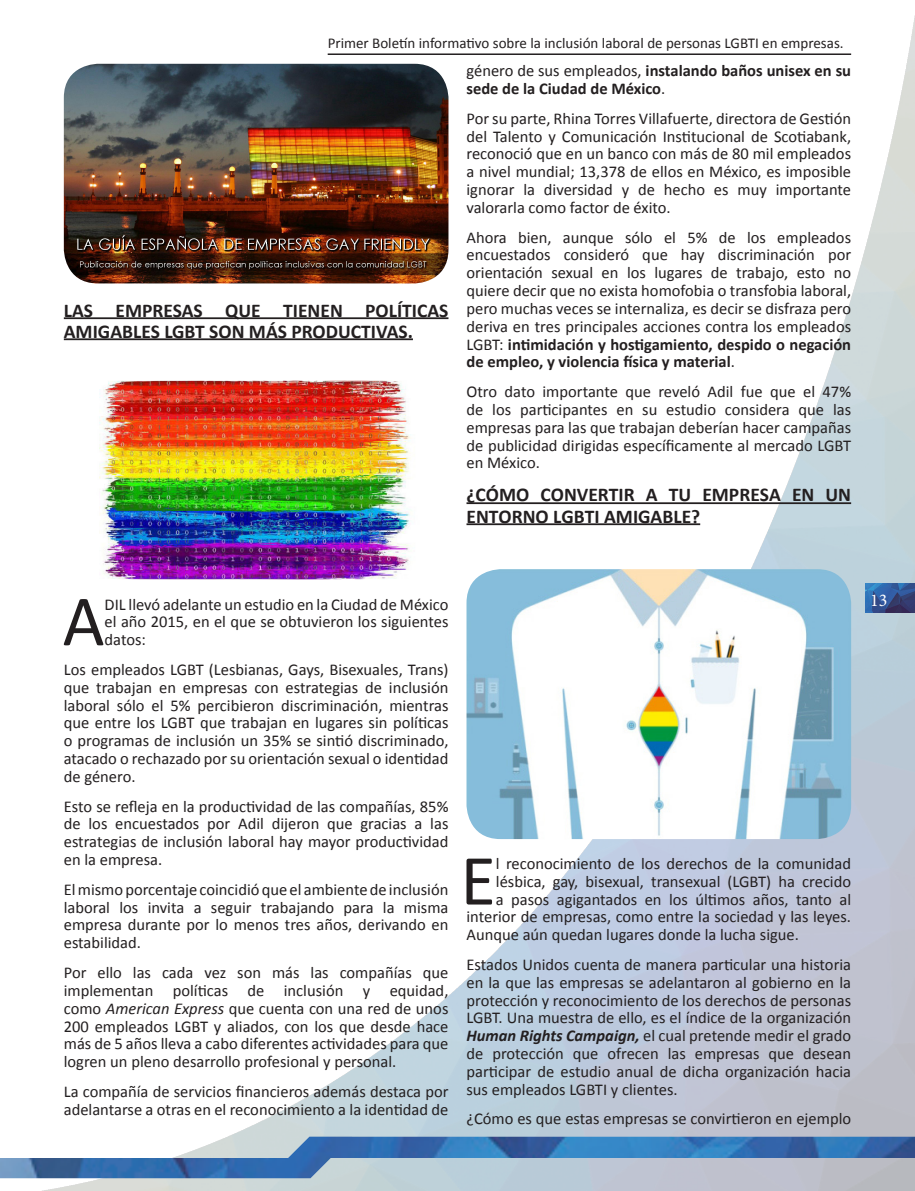
<style>
.page{position:relative;width:915px;height:1191px;background:#fff}
.page>*{position:absolute;margin:0;border:0;box-sizing:border-box;transform-origin:0 0}
.t1{font:72.6px "Calibri";color:#231f20}
.t2{font:700 19.5px/21px "Calibri";color:#231f20}
.t3{font:18px "Minion Pro";color:#fff}
.t4{font:16.5px/17.9px "Calibri";color:#231f20;text-align:justify}
.t5{font:700 16.5px/17.9px "Calibri";color:#231f20}
.t6{font:15px "Calibri";color:#231f20}
.s1{font-weight:400}
.s2{font-weight:700}
.s3{font-style:italic}
.s4{font-weight:700;font-style:italic}
</style>
<div class="page">
<img style="left:0;top:22px;width:914px;height:1169px">
<img style="left:865px;top:583px;width:49px;height:30px">
<hr style="left:327px;top:53px;width:523px;height:2px;background:#231f20">
<img style="left:0;top:1136px;width:914px;height:42px">
<hr style="left:64px;top:317px;width:384px;height:2px;background:#231f20">
<hr style="left:64px;top:338px;width:349px;height:2px;background:#231f20">
<img style="left:64px;top:64px;width:384px;height:219px">
<img style="left:64px;top:381px;width:384px;height:198px">
<hr style="left:466px;top:502px;width:384px;height:2px;background:#231f20">
<hr style="left:466px;top:523px;width:234px;height:2px;background:#231f20">
<img style="left:466px;top:569px;width:384px;height:270px">
<p class="t6" style="left:327px;top:34px;width:517px">Primer Boletín informativo sobre la inclusión laboral de personas LGBTI en empresas.</p>
<p class="t2" style="left:64px;top:299px;width:386px">LAS EMPRESAS QUE TIENEN POLÍTICAS<br>AMIGABLES LGBT SON MÁS PRODUCTIVAS.</p>
<p class="t5" style="left:466px;top:62px;width:386px"><span class="s1">género de sus empleados,</span> instalando baños unisex en su sede de la Ciudad de México<span class="s1">.</span></p>
<p class="t4" style="left:466px;top:109px;width:386px">Por su parte, Rhina Torres Villafuerte, directora de Gestión del Talento y Comunicación Institucional de Scotiabank, reconoció que en un banco con más de 80 mil empleados a nivel mundial; 13,378 de ellos en México, es imposible ignorar la diversidad y de hecho es muy importante valorarla como factor de éxito.</p>
<p class="t4" style="left:466px;top:228px;width:386px">Ahora bien, aunque sólo el 5% de los empleados encuestados consideró que hay discriminación por orientación sexual en los lugares de trabajo, esto no quiere decir que no exista homofobia o transfobia laboral, pero muchas veces se internaliza, es decir se disfraza pero deriva en tres principales acciones contra los empleados LGBT: <span class="s2">intimidación y hostigamiento, despido o negación de empleo, y violencia física y material</span>.</p>
<p class="t4" style="left:466px;top:383px;width:386px">Otro dato importante que reveló Adil fue que el 47% de los participantes en su estudio considera que las empresas para las que trabajan deberían hacer campañas de publicidad dirigidas específicamente al mercado LGBT en México.</p>
<p class="t2" style="left:466px;top:484px;width:386px">¿CÓMO CONVERTIR A TU EMPRESA EN UN<br>ENTORNO LGBTI AMIGABLE?</p>
<h1 class="t1" style="left:63px;top:575px;width:44px">A</h1>
<p class="t4" style="left:105px;top:595px;width:345px">DIL llevó adelante un estudio en la Ciudad de México el año 2015, en el que se obtuvieron los siguientes datos:</p>
<p class="t4" style="left:64px;top:660px;width:386px">Los empleados LGBT (Lesbianas, Gays, Bisexuales, Trans) que trabajan en empresas con estrategias de inclusión laboral sólo el 5% percibieron discriminación, mientras que entre los LGBT que trabajan en lugares sin políticas o programas de inclusión un 35% se sintió discriminado, atacado o rechazado por su orientación sexual o identidad de género.</p>
<p class="t4" style="left:64px;top:797px;width:386px">Esto se refleja en la productividad de las compañías, 85% de los encuestados por Adil dijeron que gracias a las estrategias de inclusión laboral hay mayor productividad en la empresa.</p>
<p class="t4" style="left:64px;top:880px;width:386px">El mismo porcentaje coincidió que el ambiente de inclusión laboral los invita a seguir trabajando para la misma empresa durante por lo menos tres años, derivando en estabilidad.</p>
<p class="t4" style="left:64px;top:963px;width:386px">Por ello las cada vez son más las compañías que implementan políticas de inclusión y equidad, como <span class="s3">American Express</span> que cuenta con una red de unos 200 empleados LGBT y aliados, con los que desde hace más de 5 años lleva a cabo diferentes actividades para que logren un pleno desarrollo profesional y personal.</p>
<p class="t4" style="left:64px;top:1082px;width:386px">La compañía de servicios financieros además destaca por adelantarse a otras en el reconocimiento a la identidad de</p>
<h1 class="t1" style="left:460px;top:834px;width:37px">E</h1>
<p class="t4" style="left:495px;top:854px;width:356px">l reconocimiento de los derechos de la comunidad</p>
<p class="t4" style="left:495px;top:872px;width:356px">lésbica, gay, bisexual, transexual (LGBT) ha crecido</p>
<p class="t4" style="left:495px;top:890px;width:356px">a pasos agigantados en los últimos años, tanto al</p>
<p class="t4" style="left:466px;top:908px;width:386px">interior de empresas, como entre la sociedad y las leyes.</p>
<p class="t4" style="left:466px;top:925px;width:334px">Aunque aún quedan lugares donde la lucha sigue.</p>
<p class="t4" style="left:466px;top:955px;width:386px">Estados Unidos cuenta de manera particular una historia en la que las empresas se adelantaron al gobierno en la protección y reconocimiento de los derechos de personas LGBT. Una muestra de ello, es el índice de la organización <span class="s4">Human Rights Campaign,</span> el cual pretende medir el grado de protección que ofrecen las empresas que desean participar de estudio anual de dicha organización hacia sus empleados LGBTI y clientes.</p>
<p class="t4" style="left:466px;top:1110px;width:386px">¿Cómo es que estas empresas se convirtieron en ejemplo</p>
<p class="t3" style="left:870px;top:588px;width:19px">13</p>
</div>
